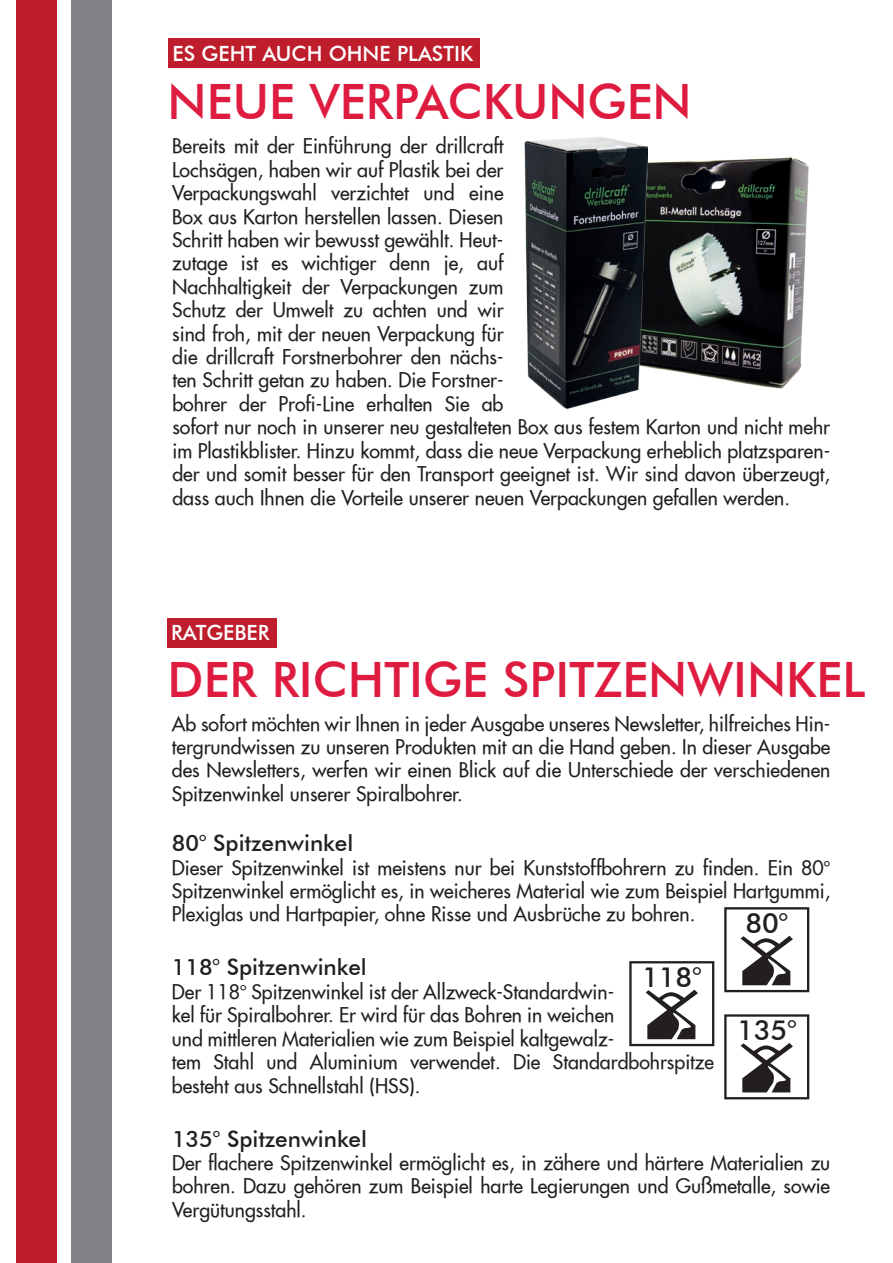
<style>
.page{position:relative;width:893px;height:1263px;background:#fff}
.page>*{position:absolute;margin:0;border:0;box-sizing:border-box;transform-origin:0 0}
.t1{font:500 48.75px "Futura BT";color:#de1c40}
.t2{font:500 27.75px "Futura BT";color:#231f20}
.t3{font:500 22.5px "Futura BT";color:#231f20}
.t4{font:500 21px "Futura BT";color:#fff}
.t5{font:19.5px/23.4px "Futura Extended";color:#231f20;text-align:justify}
.s1{font-family:"Futura BT";font-weight:500}
</style>
<div class="page">
<img style="left:647px;top:154px;width:162px;height:235px">
<img style="left:524px;top:137px;width:123px;height:271px">
<div style="left:168px;top:38px;width:312px;height:30px;background:#be1d2c"></div>
<div style="left:168px;top:618px;width:109px;height:30px;background:#be1d2c"></div>
<svg style="left:629px;top:961px;width:85px;height:85px"></svg>
<svg style="left:724px;top:1014px;width:85px;height:85px"></svg>
<div style="left:16px;top:0;width:41px;height:1263px;background:#be1d2c"></div>
<div style="left:71px;top:0;width:40px;height:1263px;background:#808285"></div>
<svg style="left:724px;top:907px;width:85px;height:85px"></svg>
<p class="t4" style="left:173px;top:41px;width:302px">ES GEHT AUCH OHNE PLASTIK</p>
<h1 class="t1" style="left:168px;top:72px;width:526px">NEUE VERPACKUNGEN</h1>
<p class="t5" style="left:172px;top:134px;width:659px;text-align:left">Bereits mit der Einführung der drillcraft<br>Lochsägen, haben wir auf Plastik bei der<br>Verpackungswahl verzichtet und eine<br>Box aus Karton herstellen lassen. Diesen<br>Schritt haben wir bewusst gewählt. Heut-<br>zutage ist es wichtiger denn je, auf<br>Nachhaltigkeit der Verpackungen zum<br>Schutz der Umwelt zu achten und wir<br>sind froh, mit der neuen Verpackung für<br>die drillcraft Forstnerbohrer den nächs-<br>ten Schritt getan zu haben. Die Forstner-<br>bohrer der Profi-Line erhalten Sie ab<br>sofort nur noch in unserer neu gestalteten Box aus festem Karton und nicht mehr im Plastikblister. Hinzu kommt, dass die neue Verpackung erheblich platzsparen&shy;der und somit besser für den Transport geeignet ist. Wir sind davon überzeugt, dass auch Ihnen die Vorteile unserer neuen Verpackungen gefallen werden.</p>
<p class="t4" style="left:171px;top:620px;width:100px">RATGEBER</p>
<h1 class="t1" style="left:168px;top:650px;width:699px">DER RICHTIGE SPITZENWINKEL</h1>
<p class="t5" style="left:172px;top:711px;width:660px">Ab sofort möchten wir Ihnen in jeder Ausgabe unseres Newsletter, hilfreiches Hin&shy;tergrundwissen zu unseren Produkten mit an die Hand geben. In dieser Ausgabe des Newsletters, werfen wir einen Blick auf die Unterschiede der verschiedenen Spitzenwinkel unserer Spiralbohrer.</p>
<p class="t3" style="left:172px;top:829px;width:183px">80° Spitzenwinkel</p>
<p class="t5" style="left:172px;top:855px;width:660px">Dieser Spitzenwinkel ist meistens nur bei Kunststoffbohrern zu finden. Ein 80<span class="s1">° </span>Spitzenwinkel ermöglicht es, in weicheres Material wie zum Beispiel Hartgummi, Plexiglas und Hartpapier, ohne Risse und Ausbrüche zu bohren.</p>
<p class="t3" style="left:172px;top:954px;width:196px">118° Spitzenwinkel</p>
<p class="t5" style="left:172px;top:980px;width:544px;text-align:left">Der 118<span class="s1">°</span> Spitzenwinkel ist der Allzweck-Standardwin-<br>kel für Spiralbohrer. Er wird für das Bohren in weichen<br>und mittleren Materialien wie zum Beispiel kaltgewalz-<br>tem Stahl und Aluminium verwendet. Die Standardbohrspitze besteht aus Schnellstahl (HSS).</p>
<p class="t3" style="left:172px;top:1125px;width:196px">135° Spitzenwinkel</p>
<p class="t5" style="left:172px;top:1151px;width:660px">Der flachere Spitzenwinkel ermöglicht es, in zähere und härtere Materialien zu bohren. Dazu gehören zum Beispiel harte Legierungen und Gußmetalle, sowie Vergütungsstahl.</p>
<h2 class="t2" style="left:745px;top:906px;width:44px">80°</h2>
<h2 class="t2" style="left:642px;top:960px;width:61px">118°</h2>
<h2 class="t2" style="left:737px;top:1013px;width:61px">135°</h2>
</div>
